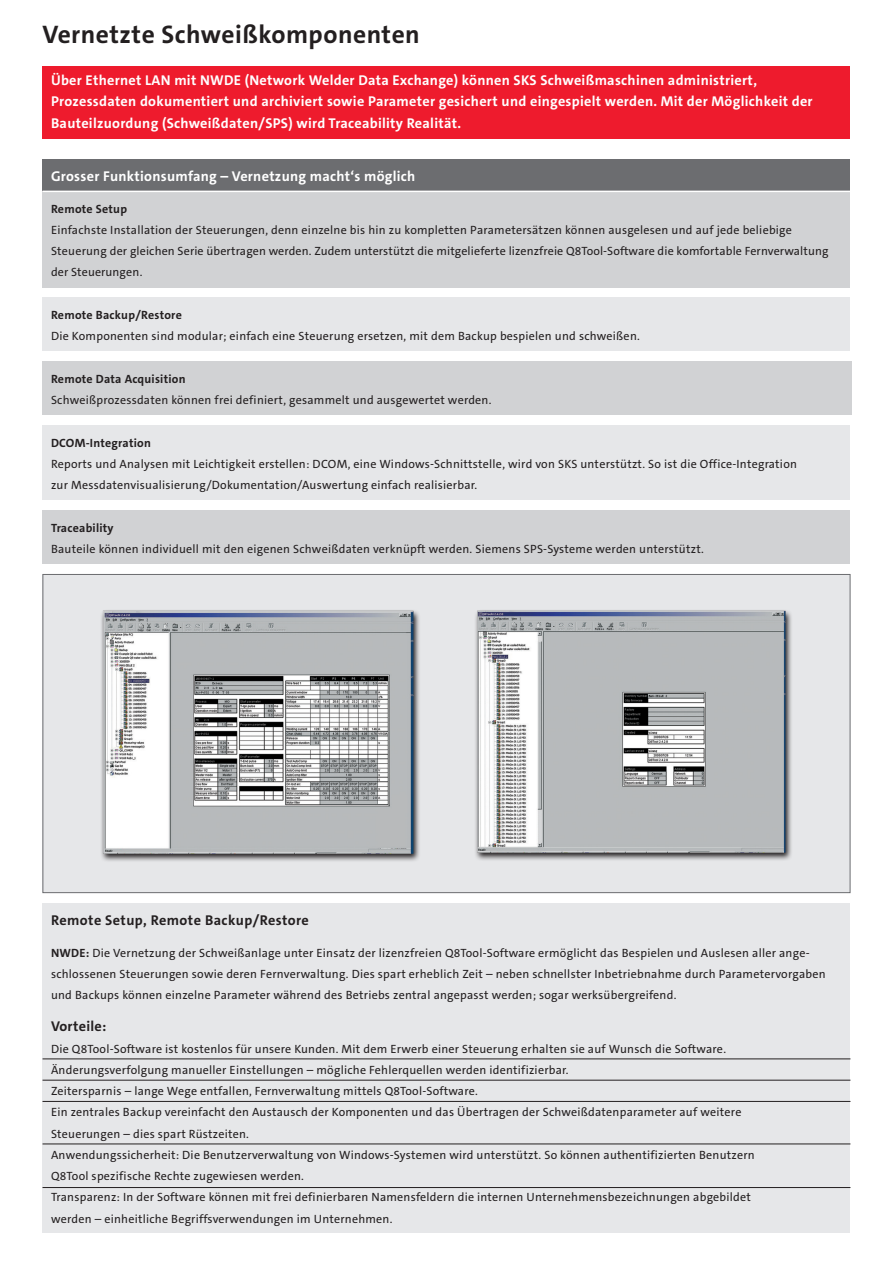
<style>
.page{position:relative;width:893px;height:1263px;background:#fff}
.page>*{position:absolute;margin:0;border:0;box-sizing:border-box;transform-origin:0 0}
.t1{font:700 25.5px "The Sans C5";letter-spacing:.02em;color:#231f20}
.t2{font:700 14.25px/21.3px "The Sans C5";letter-spacing:.02em;color:#fff}
.t3{font:700 14.25px "The Sans C5";letter-spacing:.03em;color:#231f20}
.t4{font:12px/21.3px "The Sans C5";letter-spacing:.02em;color:#231f20}
.t5{font:700 12px "The Sans C5";letter-spacing:.02em;color:#231f20}
.s1{font-weight:700}
</style>
<div class="page">
<div style="left:43px;top:159px;width:807px;height:128px;background:#d1d2d4"></div>
<div style="left:43px;top:159px;width:807px;height:32px;background:#6c6d70"></div>
<div style="left:43px;top:298px;width:807px;height:53px;background:#e6e7e9"></div>
<div style="left:43px;top:425px;width:807px;height:75px;background:#e6e7e9"></div>
<div style="left:43px;top:361px;width:809px;height:54px;background:#d1d2d4"></div>
<div style="left:43px;top:510px;width:807px;height:53px;background:#d1d2d4"></div>
<div style="left:43px;top:66px;width:807px;height:72px;background:#ee1b2d"></div>
<img style="left:45px;top:576px;width:803px;height:315px">
<div style="left:43px;top:904px;width:807px;height:329px;background:#e6e7e9"></div>
<hr style="left:43px;top:1059px;width:807px;height:1px;background:#231f20">
<hr style="left:43px;top:1101px;width:807px;height:1px;background:#231f20">
<hr style="left:43px;top:1144px;width:807px;height:1px;background:#231f20">
<hr style="left:43px;top:1187px;width:807px;height:1px;background:#231f20">
<hr style="left:43px;top:1080px;width:807px;height:1px;background:#231f20">
<hr style="left:43px;top:191px;width:807px;height:1px;background:#fff">
<h1 class="t1" style="left:43px;top:18px;width:379px">Vernetzte Schweißkomponenten</h1>
<p class="t2" style="left:51px;top:70px;width:763px">Über Ethernet LAN mit NWDE (Network Welder Data Exchange) können SKS Schweißmaschinen administriert,<br>Prozessdaten dokumentiert und archiviert sowie Parameter gesichert und eingespielt werden. Mit der Möglichkeit der<br>Bauteilzuordung (Schweißdaten/SPS) wird Traceability Realität.</p>
<p class="t2" style="left:51px;top:165px;width:366px">Grosser Funktionsumfang – Vernetzung macht‘s möglich</p>
<p class="t5" style="left:51px;top:201px;width:78px">Remote Setup</p>
<p class="t4" style="left:51px;top:219px;width:779px">Einfachste Installation der Steuerungen, denn einzelne bis hin zu kompletten Parametersätzen können ausgelesen und auf jede beliebige<br>Steuerung der gleichen Serie übertragen werden. Zudem unterstützt die mitgelieferte lizenzfreie Q8Tool-Software die komfortable Fernverwaltung der Steuerungen.</p>
<p class="t5" style="left:51px;top:307px;width:132px">Remote Backup/Restore</p>
<p class="t4" style="left:51px;top:326px;width:590px">Die Komponenten sind modular; einfach eine Steuerung ersetzen, mit dem Backup bespielen und schweißen.</p>
<p class="t5" style="left:51px;top:371px;width:136px">Remote Data Acquisition</p>
<p class="t4" style="left:51px;top:389px;width:442px">Schweißprozessdaten können frei definiert, gesammelt und ausgewertet werden.</p>
<p class="t5" style="left:51px;top:435px;width:101px">DCOM-Integration</p>
<p class="t4" style="left:51px;top:453px;width:747px">Reports und Analysen mit Leichtigkeit erstellen: DCOM, eine Windows-Schnittstelle, wird von SKS unterstützt. So ist die Office-Integration zur Messdatenvisualisierung/Dokumentation/Auswertung einfach realisierbar.</p>
<p class="t5" style="left:51px;top:520px;width:64px">Traceability</p>
<p class="t4" style="left:51px;top:538px;width:654px">Bauteile können individuell mit den eigenen Schweißdaten verknüpft werden. Siemens SPS-Systeme werden unterstützt.</p>
<p class="t3" style="left:51px;top:911px;width:259px">Remote Setup, Remote Backup/Restore</p>
<p class="t4" style="left:51px;top:942px;width:776px"><span class="s1">NWDE:</span> Die Vernetzung der Schweißanlage unter Einsatz der lizenzfreien Q8Tool-Software ermöglicht das Bespielen und Auslesen aller ange&shy;schlossenen Steuerungen sowie deren Fernverwaltung. Dies spart erheblich Zeit – neben schnellster Inbetriebnahme durch Parametervorgaben und Backups können einzelne Parameter während des Betriebs zentral angepasst werden; sogar werksübergreifend.</p>
<p class="t3" style="left:51px;top:1017px;width:57px">Vorteile:</p>
<p class="t4" style="left:51px;top:1038px;width:705px">Die Q8Tool-Software ist kostenlos für unsere Kunden. Mit dem Erwerb einer Steuerung erhalten sie auf Wunsch die Software.<br>Änderungsverfolgung manueller Einstellungen – mögliche Fehlerquellen werden identifizierbar.<br>Zeitersparnis – lange Wege entfallen, Fernverwaltung mittels Q8Tool-Software.<br>Ein zentrales Backup vereinfacht den Austausch der Komponenten und das Übertragen der Schweißdatenparameter auf weitere Steuerungen – dies spart Rüstzeiten.<br>Anwendungssicherheit: Die Benutzerverwaltung von Windows-Systemen wird unterstützt. So können authentifizierten Benutzern Q8Tool spezifische Rechte zugewiesen werden.<br>Transparenz: In der Software können mit frei definierbaren Namensfeldern die internen Unternehmensbezeichnungen abgebildet werden – einheitliche Begriffsverwendungen im Unternehmen.</p>
</div>
